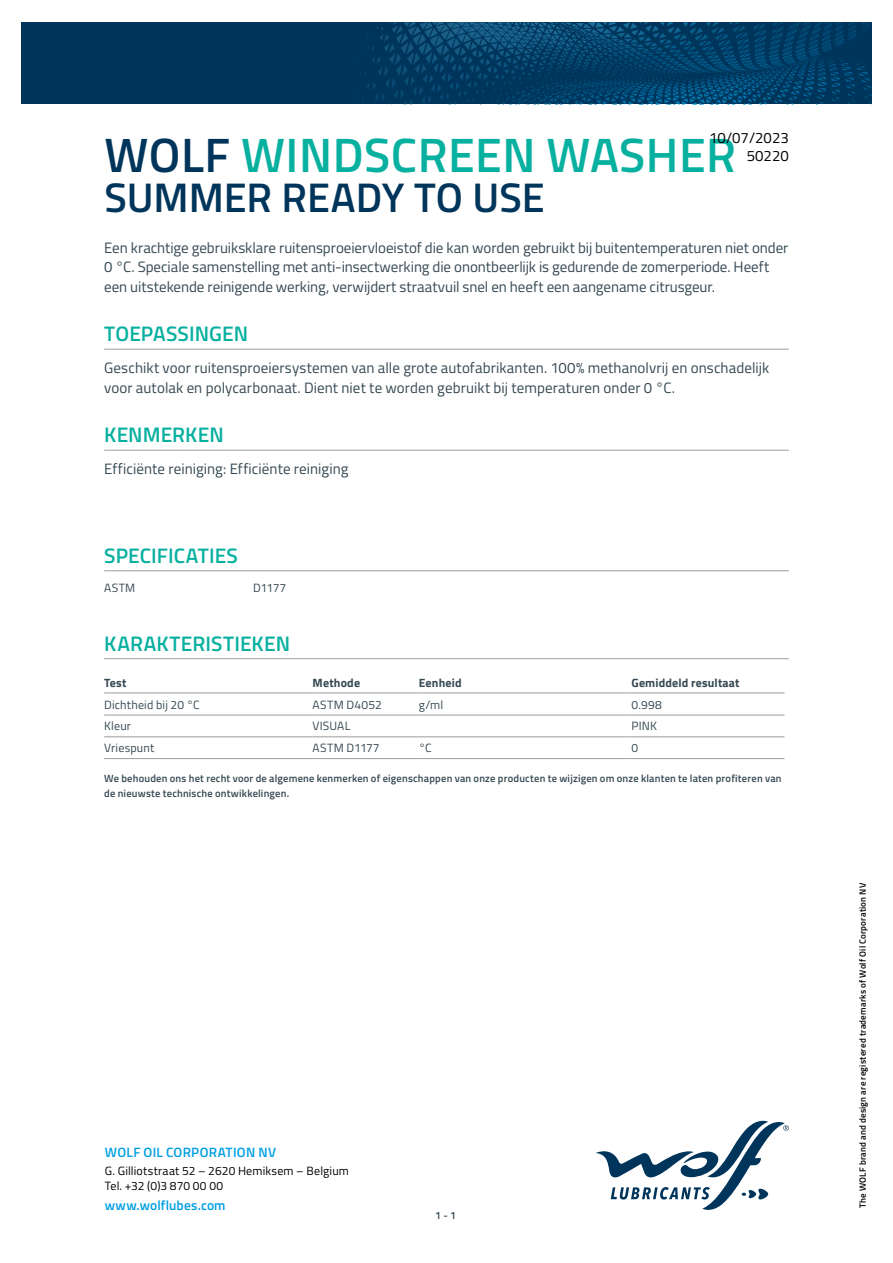
<style>
.page{position:relative;width:893px;height:1263px;background:#fff}
.page>*{position:absolute;margin:0;border:0;box-sizing:border-box;transform-origin:0 0}
.t1{font:600 48.3px "Titillium";letter-spacing:.01em;color:#08b0a0}
.t2{font:600 41.4px "Titillium";color:#00355b}
.t3{font:600 21px "Titillium";letter-spacing:.005em;color:#08b0a0}
.t4{font:15px/19.5px "Titillium";color:#364953}
.t5{font:15px/18px "Titillium";color:#000;text-align:right}
.t6{font:600 13.5px "Titillium";letter-spacing:.015em;color:#009fe3}
.t7{font:12px "Titillium";letter-spacing:.015em;color:#364953}
.t8{font:12px/14.4px "Titillium";letter-spacing:.015em;color:#000}
.t9{font:700 12px "Titillium";letter-spacing:.015em;color:#364953}
.t10{font:600 10.5px/15px "Titillium";letter-spacing:.02em;color:#364953}
.t11{font:600 9px "Titillium";letter-spacing:.025em;color:#000}
.s1{color:#00355b}
</style>
<div class="page">
<svg style="left:596px;top:1121px;width:193px;height:89px"></svg>
<svg style="left:21px;top:22px;width:851px;height:82px;fill:#00355b"></svg>
<hr style="left:104px;top:349px;width:685px;height:1px;background:#9d9d9c">
<hr style="left:104px;top:450px;width:685px;height:1px;background:#9d9d9c">
<hr style="left:104px;top:570px;width:685px;height:1px;background:#9d9d9c">
<hr style="left:104px;top:658px;width:685px;height:1px;background:#9d9d9c">
<hr style="left:104px;top:692px;width:209px;height:1px;background:#9d9d9c">
<hr style="left:313px;top:692px;width:106px;height:1px;background:#9d9d9c">
<hr style="left:419px;top:692px;width:212px;height:1px;background:#9d9d9c">
<hr style="left:631px;top:692px;width:153px;height:1px;background:#9d9d9c">
<hr style="left:104px;top:715px;width:209px;height:1px;background:#9d9d9c">
<hr style="left:313px;top:715px;width:106px;height:1px;background:#9d9d9c">
<hr style="left:419px;top:715px;width:212px;height:1px;background:#9d9d9c">
<hr style="left:631px;top:715px;width:153px;height:1px;background:#9d9d9c">
<hr style="left:104px;top:736px;width:209px;height:1px;background:#9d9d9c">
<hr style="left:313px;top:736px;width:106px;height:1px;background:#9d9d9c">
<hr style="left:419px;top:736px;width:212px;height:1px;background:#9d9d9c">
<hr style="left:631px;top:736px;width:153px;height:1px;background:#9d9d9c">
<hr style="left:104px;top:758px;width:209px;height:1px;background:#9d9d9c">
<hr style="left:313px;top:758px;width:106px;height:1px;background:#9d9d9c">
<hr style="left:419px;top:758px;width:212px;height:1px;background:#9d9d9c">
<hr style="left:631px;top:758px;width:153px;height:1px;background:#9d9d9c">
<p class="t5" style="left:709px;top:128px;width:81px">10/07/2023<br>50220</p>
<h1 class="t1" style="left:104px;top:118px;width:633px"><span class="s1">WOLF</span> WINDSCREEN WASHER</h1>
<h2 class="t2" style="left:104px;top:166px;width:442px">SUMMER READY TO USE</h2>
<p class="t4" style="left:104px;top:237px;width:686px">Een krachtige gebruiksklare ruitensproeiervloeistof die kan worden gebruikt bij buitentemperaturen niet onder<br>0 °C. Speciale samenstelling met anti-insectwerking die onontbeerlijk is gedurende de zomerperiode. Heeft een uitstekende reinigende werking, verwijdert straatvuil snel en heeft een aangename citrusgeur.</p>
<h3 class="t3" style="left:104px;top:318px;width:145px">TOEPASSINGEN</h3>
<p class="t4" style="left:104px;top:358px;width:667px">Geschikt voor ruitensproeiersystemen van alle grote autofabrikanten. 100% methanolvrij en onschadelijk voor autolak en polycarbonaat. Dient niet te worden gebruikt bij temperaturen onder 0 °C.</p>
<h3 class="t3" style="left:104px;top:419px;width:121px">KENMERKEN</h3>
<p class="t4" style="left:104px;top:459px;width:246px">Efficiënte reiniging: Efficiënte reiniging</p>
<h3 class="t3" style="left:104px;top:539px;width:135px">SPECIFICATIES</h3>
<p class="t7" style="left:104px;top:579px;width:33px">ASTM</p>
<p class="t7" style="left:253px;top:579px;width:35px">D1177</p>
<h3 class="t3" style="left:104px;top:627px;width:187px">KARAKTERISTIEKEN</h3>
<p class="t9" style="left:104px;top:673px;width:24px">Test</p>
<p class="t9" style="left:313px;top:673px;width:49px">Methode</p>
<p class="t9" style="left:419px;top:673px;width:44px">Eenheid</p>
<p class="t9" style="left:631px;top:673px;width:110px">Gemiddeld resultaat</p>
<p class="t7" style="left:104px;top:696px;width:97px">Dichtheid bij 20 °C</p>
<p class="t7" style="left:313px;top:696px;width:71px">ASTM D4052</p>
<p class="t7" style="left:419px;top:696px;width:26px">g/ml</p>
<p class="t7" style="left:631px;top:696px;width:32px">0.998</p>
<p class="t7" style="left:104px;top:717px;width:28px">Kleur</p>
<p class="t7" style="left:313px;top:717px;width:39px">VISUAL</p>
<p class="t7" style="left:631px;top:717px;width:27px">PINK</p>
<p class="t7" style="left:104px;top:739px;width:52px">Vriespunt</p>
<p class="t7" style="left:313px;top:739px;width:69px">ASTM D1177</p>
<p class="t7" style="left:419px;top:739px;width:14px">°C</p>
<p class="t7" style="left:631px;top:739px;width:8px">0</p>
<p class="t10" style="left:104px;top:771px;width:679px">We behouden ons het recht voor de algemene kenmerken of eigenschappen van onze producten te wijzigen om onze klanten te laten profiteren van de nieuwste technische ontwikkelingen.</p>
<p class="t6" style="left:105px;top:1142px;width:173px">WOLF OIL CORPORATION NV</p>
<p class="t8" style="left:105px;top:1163px;width:246px">G. Gilliotstraat 52 – 2620 Hemiksem – Belgium<br>Tel. +32 (0)3 870 00 00</p>
<p class="t6" style="left:105px;top:1195px;width:122px">www.wolflubes.com</p>
<p class="t10" style="left:435px;top:1207px;width:22px">1 - 1</p>
<p class="t11" style="left:856px;top:1208px;width:326px;rotate:-90deg">The WOLF brand and design are registered trademarks of Wolf Oil Corporation NV</p>
</div>
